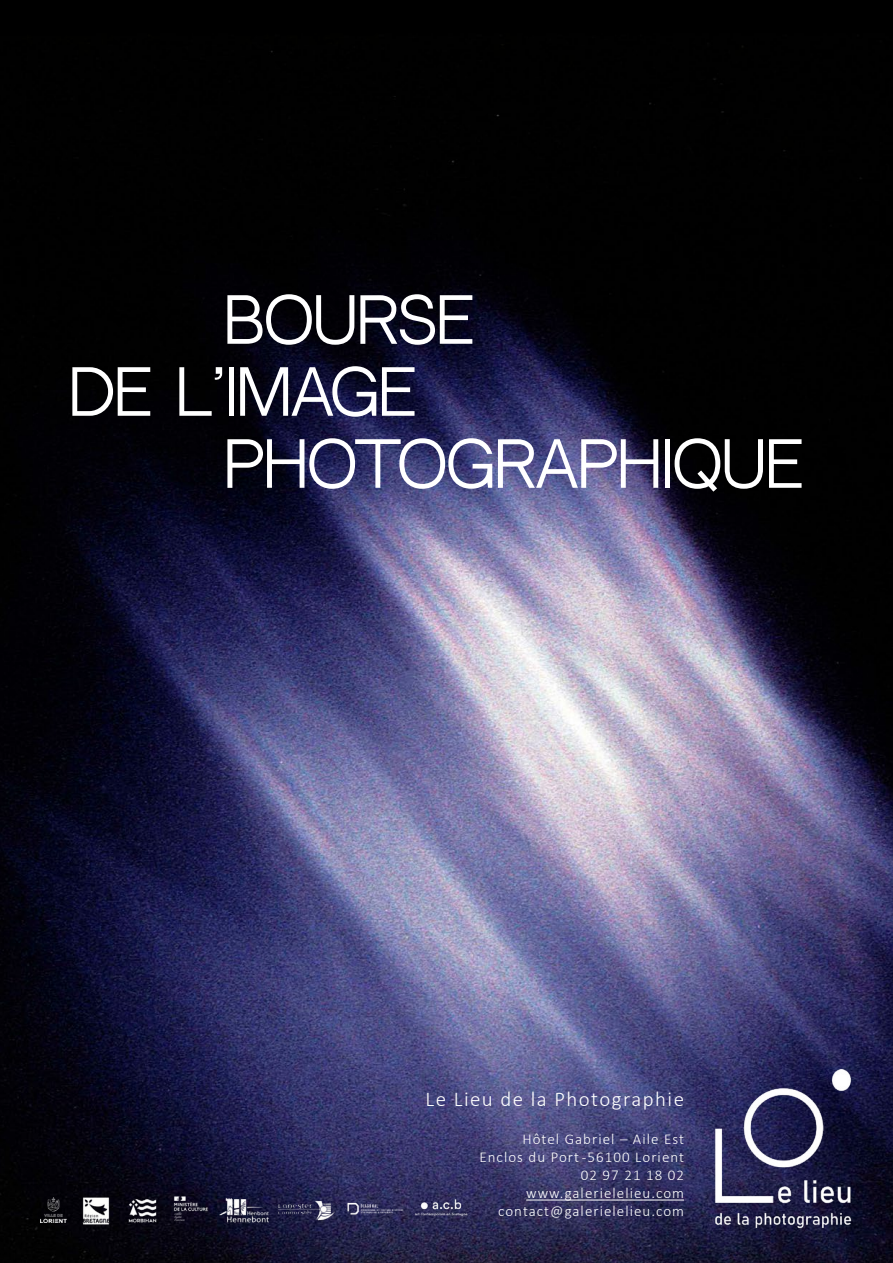
<style>
.page{position:relative;width:893px;height:1263px;background:#fff}
.page>*{position:absolute;margin:0;border:0;box-sizing:border-box;transform-origin:0 0}
.t1{font:60px "Neutral Face";color:#fff}
.t2{font:300 21px "Calibri";letter-spacing:.07em;color:#fff}
.t3{font:300 15px/18px "Calibri";letter-spacing:.07em;color:#fff;text-align:right}
</style>
<div class="page">
<img style="left:0;top:0;width:893px;height:1263px">
<img style="left:714px;top:1069px;width:139px;height:160px">
<hr style="left:526px;top:1199px;width:158px;height:1px;background:#fff">
<img style="left:217px;top:1197px;width:53px;height:25px">
<img style="left:277px;top:1200px;width:59px;height:20px">
<img style="left:127px;top:1196px;width:32px;height:28px">
<img style="left:83px;top:1197px;width:27px;height:27px">
<img style="left:170px;top:1193px;width:42px;height:31px">
<img style="left:41px;top:1197px;width:26px;height:26px">
<img style="left:346px;top:1200px;width:59px;height:16px">
<img style="left:412px;top:1196px;width:59px;height:24px">
<h1 class="t1" style="left:224px;top:281px;width:253px">BOURSE</h1>
<h1 class="t1" style="left:69px;top:353px;width:350px">DE L’IMAGE</h1>
<h1 class="t1" style="left:224px;top:425px;width:582px">PHOTOGRAPHIQUE</h1>
<h2 class="t2" style="left:425px;top:1086px;width:260px">Le Lieu de la Photographie</h2>
<p class="t3" style="left:479px;top:1130px;width:206px">Hôtel Gabriel – Aile Est<br>Enclos du Port -56100 Lorient<br>02 97 21 18 02 www.galerielelieu.com contact@galerielelieu.com</p>
</div>
